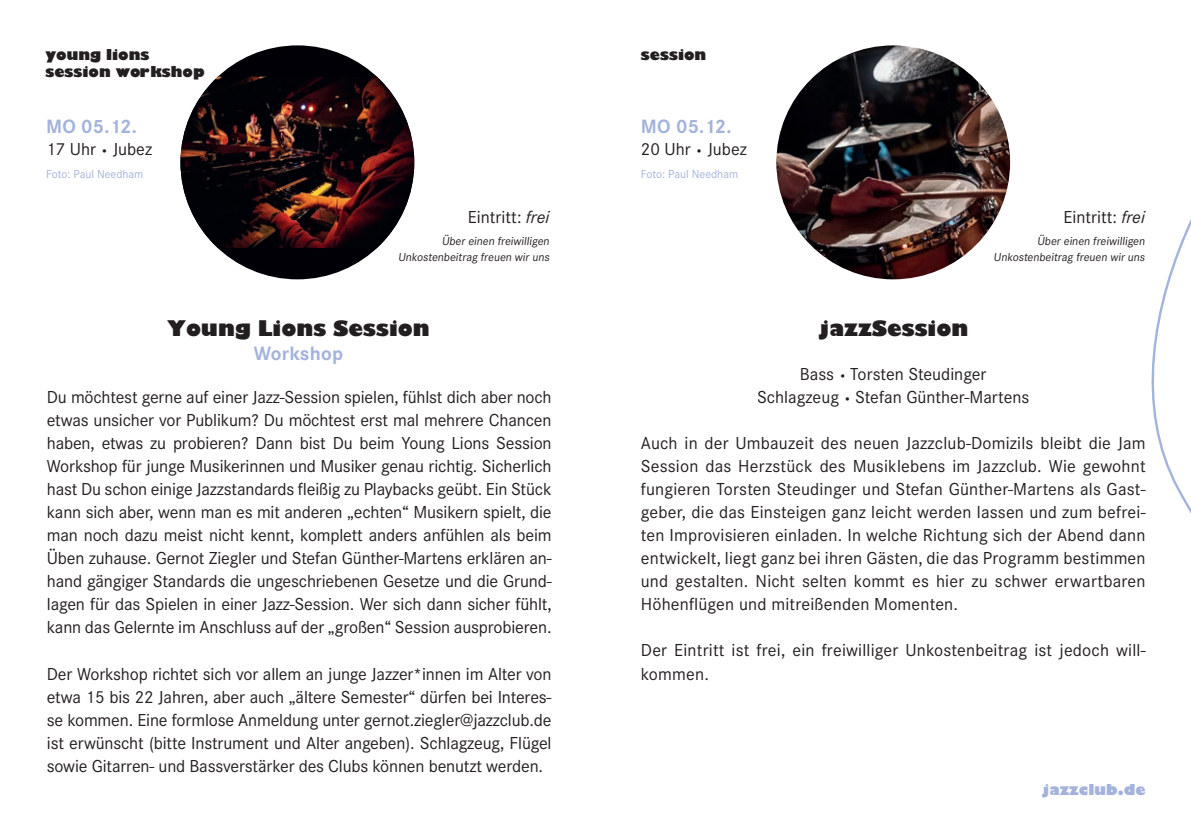
<style>
.page{position:relative;width:1191px;height:840px;background:#fff}
.page>*{position:absolute;margin:0;border:0;box-sizing:border-box;transform-origin:0 0}
.t1{font:800 21px "Gill Sans";color:#231f20}
.t2{font:700 20px "Corporate S";letter-spacing:.01em;color:#a3b3db}
.t3{font:18px/23px "Corporate S";color:#231f20;text-align:justify}
.t4{font:800 14.6px/17.6px "Gill Sans";color:#231f20}
.t5{font:800 14.6px "Gill Sans";color:#a3b3db}
.t6{font:12px/16px "Corporate S";color:#231f20;text-align:right}
.t7{font:12px "Corporate S";color:#a3b3db}
.s1{font-size:12px}
.s2{font-style:italic}
</style>
<div class="page">
<div style="left:180px;top:45px;width:234px;height:234px;background:#000006;border-radius:50%"></div>
<img style="left:180px;top:77px;width:234px;height:171px">
<img style="left:776px;top:45px;width:234px;height:234px;border-radius:117px">
<svg style="left:1151px;top:219px;width:40px;height:294px"></svg>
<p class="t4" style="left:45px;top:46px;width:161px">young lions session workshop</p>
<p class="t2" style="left:46px;top:112px;width:92px">MO 05.12.</p>
<p class="t3" style="left:46px;top:137px;width:108px">17 Uhr <span class="s1">•</span> Jubez</p>
<p class="t7" style="left:46px;top:166px;width:99px">Foto: Paul Needham</p>
<p class="t3" style="left:468px;top:204px;width:83px">Eintritt: <span class="s2">frei</span></p>
<p class="t6" style="left:398px;top:232px;width:155px">Über einen freiwilligen<br>Unkostenbeitrag freuen wir uns</p>
<p class="t1" style="left:167px;top:312px;width:264px">Young Lions Session</p>
<p class="t2" style="left:254px;top:340px;width:91px">Workshop</p>
<p class="t3" style="left:47px;top:385px;width:506px">Du möchtest gerne auf einer Jazz-Session spielen, fühlst dich aber noch etwas unsicher vor Publikum? Du möchtest erst mal mehrere Chancen haben, etwas zu probieren? Dann bist Du beim Young Lions Session Workshop für junge Musikerinnen und Musiker genau richtig. Sicherlich hast Du schon einige Jazzstandards fleißig zu Playbacks geübt. Ein Stück kann sich aber, wenn man es mit anderen „echten“ Musikern spielt, die man noch dazu meist nicht kennt, komplett anders anfühlen als beim Üben zuhause. Gernot Ziegler und Stefan Günther-Martens erklären an&shy;hand gängiger Standards die ungeschriebenen Gesetze und die Grund&shy;lagen für das Spielen in einer Jazz-Session. Wer sich dann sicher fühlt, kann das Gelernte im Anschluss auf der „großen“ Session ausprobieren.</p>
<p class="t3" style="left:47px;top:661px;width:506px">Der Workshop richtet sich vor allem an junge Jazzer*innen im Alter von etwa 15 bis 22 Jahren, aber auch „ältere Semester“ dürfen bei Interes&shy;se kommen. Eine formlose Anmeldung unter gernot.ziegler@jazzclub.de ist erwünscht (bitte Instrument und Alter angeben). Schlagzeug, Flügel sowie Gitarren- und Bassverstärker des Clubs können benutzt werden.</p>
<p class="t4" style="left:641px;top:46px;width:67px">session</p>
<p class="t2" style="left:641px;top:112px;width:92px">MO 05.12.</p>
<p class="t3" style="left:641px;top:137px;width:108px">20 Uhr <span class="s1">•</span> Jubez</p>
<p class="t7" style="left:641px;top:166px;width:99px">Foto: Paul Needham</p>
<p class="t1" style="left:819px;top:312px;width:151px">jazzSession</p>
<p class="t3" style="left:1063px;top:204px;width:83px">Eintritt: <span class="s2">frei</span></p>
<p class="t6" style="left:993px;top:232px;width:155px">Über einen freiwilligen<br>Unkostenbeitrag freuen wir uns</p>
<p class="t3" style="left:757px;top:362px;width:274px;text-align:center">Bass <span class="s1">•</span> Torsten Steudinger<br>Schlagzeug <span class="s1">•</span> Stefan Günther-Martens</p>
<p class="t3" style="left:641px;top:431px;width:506px">Auch in der Umbauzeit des neuen Jazzclub-Domizils bleibt die Jam Session das Herzstück des Musiklebens im Jazzclub. Wie gewohnt fungieren Torsten Steudinger und Stefan Günther-Martens als Gast&shy;geber, die das Einsteigen ganz leicht werden lassen und zum befrei&shy;ten Improvisieren einladen. In welche Richtung sich der Abend dann entwickelt, liegt ganz bei ihren Gästen, die das Programm bestimmen und gestalten. Nicht selten kommt es hier zu schwer erwartbaren Höhenflügen und mitreißenden Momenten.</p>
<p class="t3" style="left:641px;top:638px;width:506px">Der Eintritt ist frei, ein freiwilliger Unkostenbeitrag ist jedoch will&shy;kommen.</p>
<p class="t5" style="left:1042px;top:777px;width:105px">jazzclub.de</p>
</div>
